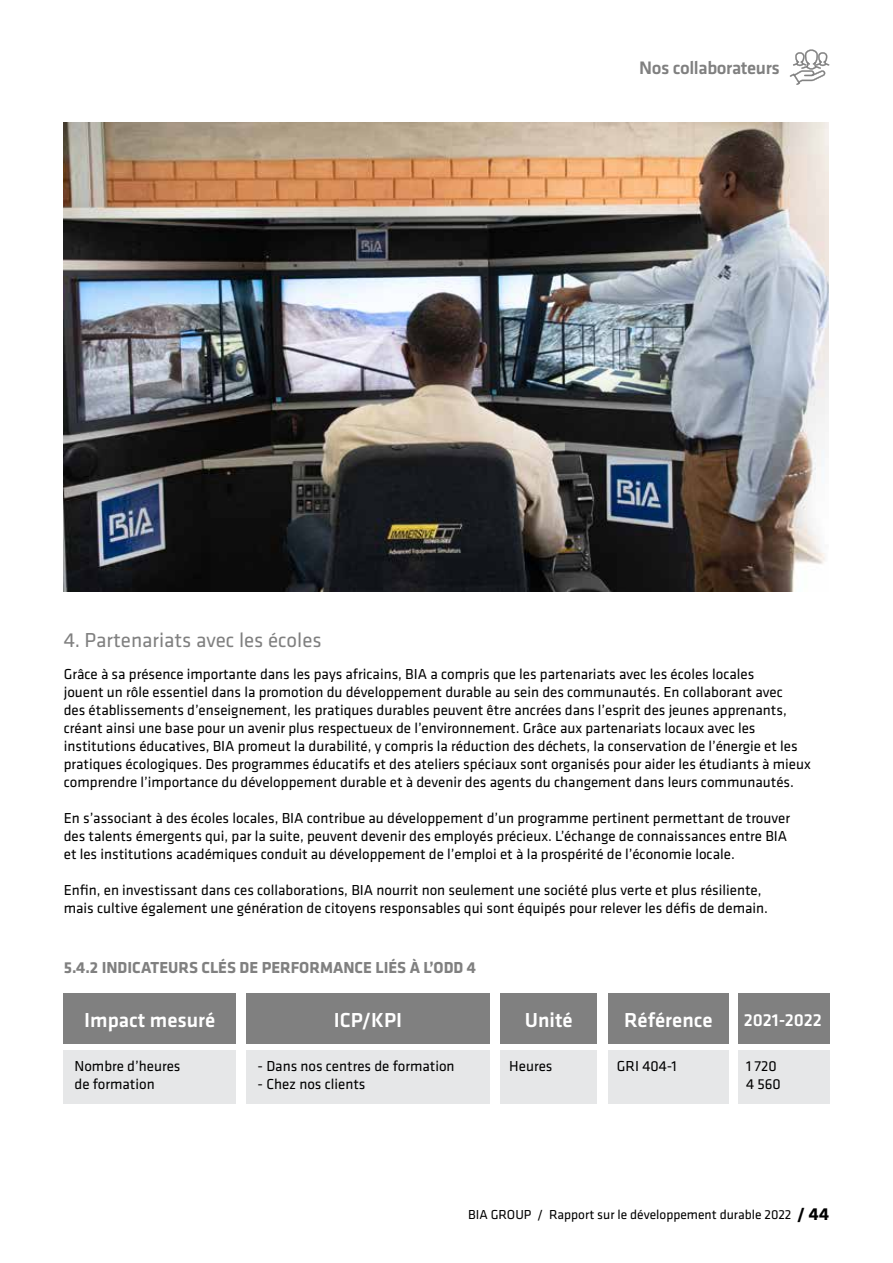
<style>
.page{position:relative;width:893px;height:1263px;background:#fff}
.page>*{position:absolute;margin:0;border:0;box-sizing:border-box;transform-origin:0 0}
.t1{font:500 21px "Klavika";color:#fff}
.t2{font:21px "Klavika";color:#808080}
.t3{font:500 18.75px "Klavika";letter-spacing:-.02em;color:#808080}
.t4{font:500 18px "Klavika";color:#fff}
.t5{font:700 16.5px "Klavika";color:#808080}
.t6{font:15px/18px "Klavika";color:#000}
.t7{font:13.5px "Klavika";color:#000}
.s1{font-weight:700;font-size:18px}
</style>
<div class="page">
<div style="left:64px;top:1050px;width:172px;height:54px;background:#e6e7e8"></div>
<div style="left:246px;top:1050px;width:244px;height:54px;background:#e6e7e8"></div>
<div style="left:501px;top:1050px;width:96px;height:54px;background:#e6e7e8"></div>
<div style="left:738px;top:1050px;width:91px;height:54px;background:#e6e7e8"></div>
<div style="left:608px;top:1050px;width:121px;height:54px;background:#e6e7e8"></div>
<div style="left:64px;top:993px;width:172px;height:51px;background:#808080"></div>
<div style="left:247px;top:993px;width:243px;height:51px;background:#808080"></div>
<div style="left:501px;top:993px;width:96px;height:51px;background:#808080"></div>
<div style="left:738px;top:993px;width:91px;height:51px;background:#808080"></div>
<div style="left:608px;top:993px;width:121px;height:51px;background:#808080"></div>
<img style="left:64px;top:122px;width:764px;height:469px">
<svg style="left:790px;top:49px;width:39px;height:36px"></svg>
<h1 class="t2" style="left:64px;top:626px;width:259px">4. Partenariats avec les écoles</h1>
<p class="t3" style="left:639px;top:55px;width:142px">Nos collaborateurs</p>
<p class="t6" style="left:64px;top:664px;width:748px">Grâce à sa présence importante dans les pays africains, BIA a compris que les partenariats avec les écoles locales<br>jouent un rôle essentiel dans la promotion du développement durable au sein des communautés. En collaborant avec<br>des établissements d’enseignement, les pratiques durables peuvent être ancrées dans l’esprit des jeunes apprenants, créant ainsi une base pour un avenir plus respectueux de l’environnement. Grâce aux partenariats locaux avec les institutions éducatives, BIA promeut la durabilité, y compris la réduction des déchets, la conservation de l’énergie et les pratiques écologiques. Des programmes éducatifs et des ateliers spéciaux sont organisés pour aider les étudiants à mieux comprendre l’importance du développement durable et à devenir des agents du changement dans leurs communautés.</p>
<p class="t6" style="left:64px;top:808px;width:728px">En s’associant à des écoles locales, BIA contribue au développement d’un programme pertinent permettant de trouver des talents émergents qui, par la suite, peuvent devenir des employés précieux. L’échange de connaissances entre BIA et les institutions académiques conduit au développement de l’emploi et à la prospérité de l’économie locale.</p>
<p class="t6" style="left:64px;top:880px;width:706px">Enfin, en investissant dans ces collaborations, BIA nourrit non seulement une société plus verte et plus résiliente, mais cultive également une génération de citoyens responsables qui sont équipés pour relever les défis de demain.</p>
<p class="t5" style="left:64px;top:955px;width:414px">5.4.2 INDICATEURS CLÉS DE PERFORMANCE LIÉS À L’ODD 4</p>
<h1 class="t1" style="left:84px;top:1005px;width:133px">Impact mesuré</h1>
<h1 class="t1" style="left:334px;top:1005px;width:70px">ICP/KPI</h1>
<h1 class="t1" style="left:525px;top:1005px;width:49px">Unité</h1>
<p class="t4" style="left:744px;top:1008px;width:80px">2021-2022</p>
<p class="t6" style="left:74px;top:1056px;width:108px">Nombre d’heures de formation</p>
<p class="t6" style="left:258px;top:1056px;width:199px">- Dans nos centres de formation</p>
<h1 class="t1" style="left:624px;top:1005px;width:90px">Référence</h1>
<p class="t6" style="left:617px;top:1056px;width:61px">GRI 404-1</p>
<p class="t6" style="left:509px;top:1056px;width:45px">Heures</p>
<p class="t6" style="left:746px;top:1056px;width:36px">1 720<br>4 560</p>
<p class="t6" style="left:258px;top:1074px;width:110px">- Chez nos clients</p>
<p class="t7" style="left:468px;top:1206px;width:362px">BIA GROUP / Rapport sur le développement durable 2022 <span class="s1">/ 44</span></p>
</div>
